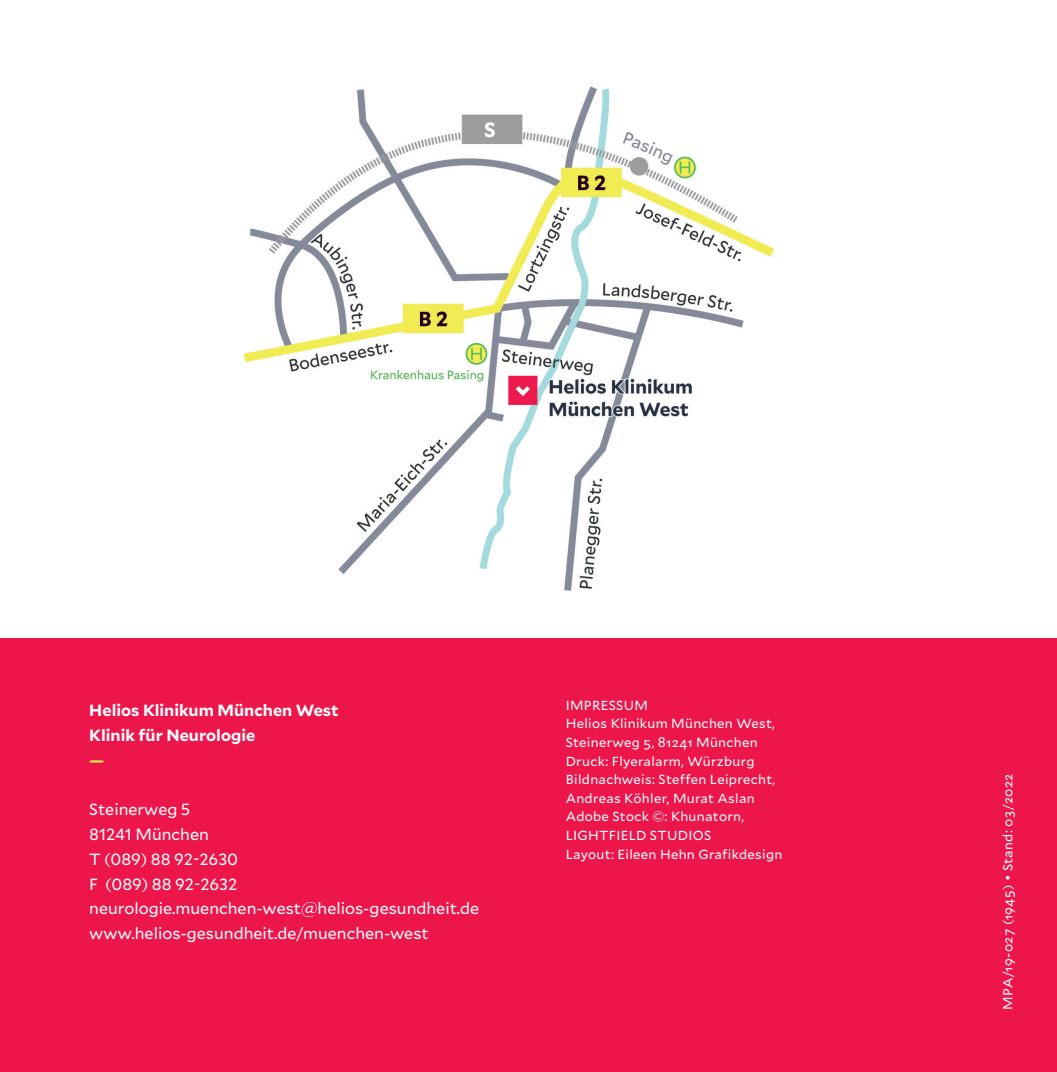
<style>
.page{position:relative;width:1057px;height:1072px;background:#fff}
.page>*{position:absolute;margin:0;border:0;box-sizing:border-box;transform-origin:0 0}
.t1{font:16.1px/24.8px "Mallory";color:#fff}
.t2{font:700 16.1px/24.8px "Mallory";color:#fff}
.t3{font:700 16.1px "Mallory";color:#f4ee50}
.t4{font:13.12px/18.6px "Mallory";letter-spacing:.025em;color:#fff}
</style>
<div class="page">
<div style="left:0;top:639px;width:1057px;height:432px;background:#ed164b"></div>
<img style="left:243px;top:86px;width:531px;height:505px">
<p class="t2" style="left:89px;top:696px;width:251px">Helios Klinikum München West<br>Klinik für Neurologie</p>
<p class="t3" style="left:89px;top:747px;width:17px">—</p>
<p class="t1" style="left:89px;top:796px;width:391px">Steinerweg 5<br>81241 München<br>T (089) 88 92-2630<br>F (089) 88 92-2632 neurologie.muenchen-west@helios-gesundheit.de www.helios-gesundheit.de/muenchen-west</p>
<p class="t4" style="left:566px;top:695px;width:218px">IMPRESSUM<br>Helios Klinikum München West,<br>Steinerweg 5, 81241 München<br>Druck: Flyeralarm, Würzburg<br>Bildnachweis: Steffen Leiprecht,<br>Andreas Köhler, Murat Aslan<br>Adobe Stock ©: Khunatorn,<br>LIGHTFIELD STUDIOS<br>Layout: Eileen Hehn Grafikdesign</p>
<p class="t4" style="left:998px;top:1009px;width:237px;rotate:-90deg">MPA/19-027 (1945) • Stand: 03/2022</p>
</div>
